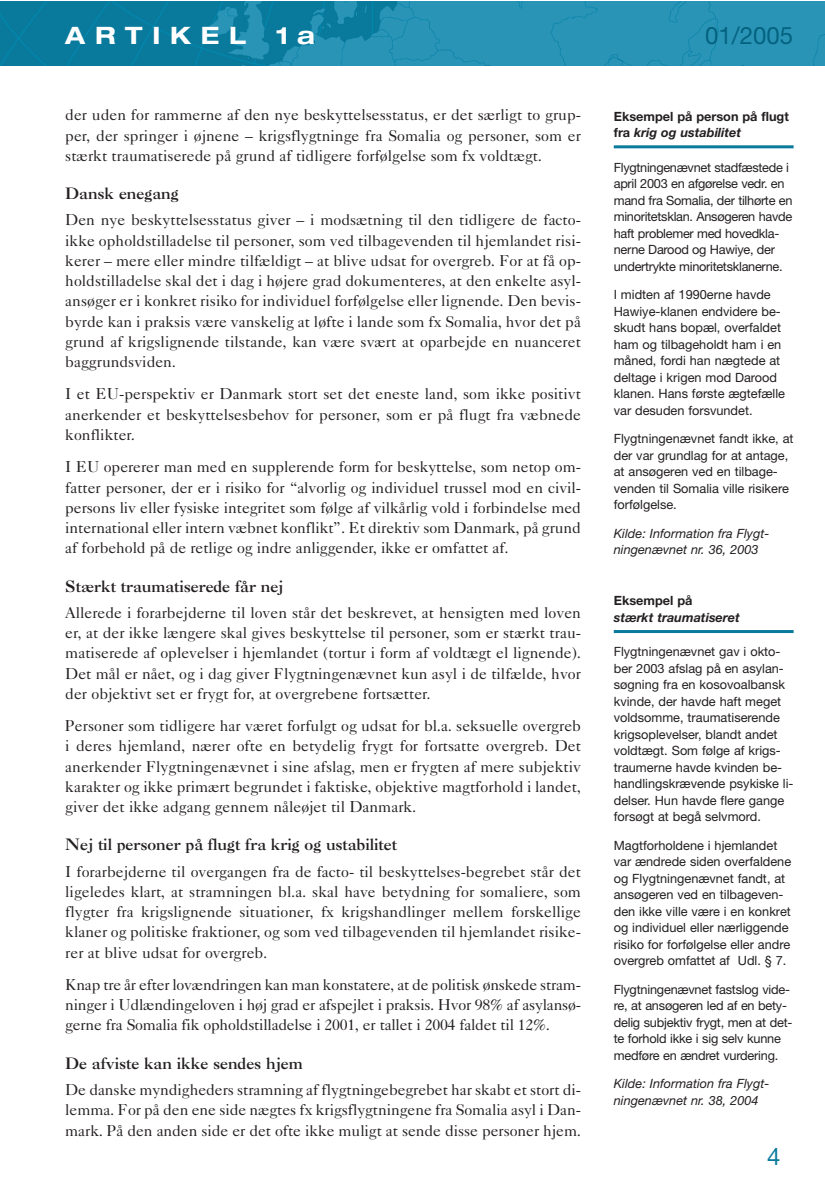
<style>
.page{position:relative;width:825px;height:1196px;background:#fff}
.page>*{position:absolute;margin:0;border:0;box-sizing:border-box;transform-origin:0 0}
.t1{font:700 expanded 24px "Helvetica Neue";letter-spacing:.41em;color:#fff}
.t2{font:24px "Helvetica Neue";color:#046380}
.t3{font:24px "Helvetica Neue";color:#087a9c}
.t4{font:15.75px/20.2px "Caslon Five Forty LT";color:#231f20;text-align:justify}
.t5{font:15.75px "Caslon Three LT";color:#231f20}
.t6{font:12.75px/16.5px "Helvetica Neue";color:#231f20}
.t7{font:12.75px/16.5px "Helvetica Neue";letter-spacing:-.02em;color:#231f20}
.t8{font:italic 12.75px/16.5px "Helvetica Neue";color:#231f20}
.t9{font:700 12.75px/16.5px "Helvetica Neue";color:#231f20}
.t10{font:italic 700 12.75px "Helvetica Neue";color:#231f20}
.s1{font-style:italic}
</style>
<div class="page">
<hr style="left:614px;top:145px;width:180px;height:3px;background:#087a9c">
<hr style="left:614px;top:630px;width:180px;height:3px;background:#087a9c">
<img style="left:0;top:2px;width:825px;height:63px">
<h1 class="t1" style="left:65px;top:27px;width:251px">ARTIKEL 1a</h1>
<h1 class="t2" style="left:705px;top:27px;width:90px">01/2005</h1>
<p class="t4" style="left:65px;top:106px;width:517px">der uden for rammerne af den nye beskyttelsesstatus, er det særligt to grup&shy;per, der springer i øjnene – krigsflygtninge fra Somalia og personer, som er stærkt traumatiserede på grund af tidligere forfølgelse som fx voldtægt.</p>
<p class="t5" style="left:65px;top:187px;width:115px">Dansk enegang</p>
<p class="t4" style="left:65px;top:211px;width:517px">Den nye beskyttelsesstatus giver – i modsætning til den tidligere de facto&shy;ikke opholdstilladelse til personer, som ved tilbagevenden til hjemlandet risi&shy;kerer – mere eller mindre tilfældigt – at blive udsat for overgreb. For at få op&shy;holdstilladelse skal det i dag i højere grad dokumenteres, at den enkelte asyl&shy;ansøger er i konkret risiko for individuel forfølgelse eller lignende. Den bevis&shy;byrde kan i praksis være vanskelig at løfte i lande som fx Somalia, hvor det på grund af krigslignende tilstande, kan være svært at oparbejde en nuanceret baggrundsviden.</p>
<p class="t4" style="left:65px;top:385px;width:517px">I et EU-perspektiv er Danmark stort set det eneste land, som ikke positivt anerkender et beskyttelsesbehov for personer, som er på flugt fra væbnede konflikter.</p>
<p class="t4" style="left:65px;top:458px;width:517px">I EU opererer man med en supplerende form for beskyttelse, som netop om&shy;fatter personer, der er i risiko for “alvorlig og individuel trussel mod en civil&shy;persons liv eller fysiske integritet som følge af vilkårlig vold i forbindelse med international eller intern væbnet konflikt”. Et direktiv som Danmark, på grund af forbehold på de retlige og indre anliggender, ikke er omfattet af.</p>
<p class="t5" style="left:65px;top:580px;width:220px">Stærkt traumatiserede får nej</p>
<p class="t4" style="left:65px;top:604px;width:517px">Allerede i forarbejderne til loven står det beskrevet, at hensigten med loven er, at der ikke længere skal gives beskyttelse til personer, som er stærkt trau&shy;matiserede af oplevelser i hjemlandet (tortur i form af voldtægt el lignende).<br>Det mål er nået, og i dag giver Flygtningenævnet kun asyl i de tilfælde, hvor der objektivt set er frygt for, at overgrebene fortsætter.</p>
<p class="t4" style="left:65px;top:717px;width:517px">Personer som tidligere har været forfulgt og udsat for bl.a. seksuelle overgreb i deres hjemland, nærer ofte en betydelig frygt for fortsatte overgreb. Det anerkender Flygtningenævnet i sine afslag, men er frygten af mere subjektiv karakter og ikke primært begrundet i faktiske, objektive magtforhold i landet, giver det ikke adgang gennem nåleøjet til Danmark.</p>
<p class="t5" style="left:65px;top:838px;width:333px">Nej til personer på flugt fra krig og ustabilitet</p>
<p class="t4" style="left:65px;top:862px;width:517px">I forarbejderne til overgangen fra de facto- til beskyttelses-begrebet står det ligeledes klart, at stramningen bl.a. skal have betydning for somaliere, som flygter fra krigslignende situationer, fx krigshandlinger mellem forskellige klaner og politiske fraktioner, og som ved tilbagevenden til hjemlandet risike&shy;rer at blive udsat for overgreb.</p>
<p class="t4" style="left:65px;top:976px;width:517px">Knap tre år efter lovændringen kan man konstatere, at de politisk ønskede stram&shy;ninger i Udlændingeloven i høj grad er afspejlet i praksis. Hvor 98% af asylansø&shy;gerne fra Somalia fik opholdstilladelse i 2001, er tallet i 2004 faldet til 12%.</p>
<p class="t5" style="left:65px;top:1057px;width:239px">De afviste kan ikke sendes hjem</p>
<p class="t4" style="left:65px;top:1081px;width:517px">De danske myndigheders stramning af flygtningebegrebet har skabt et stort di&shy;lemma. For på den ene side nægtes fx krigsflygtningene fra Somalia asyl i Dan&shy;mark. På den anden side er det ofte ikke muligt at sende disse personer hjem.</p>
<p class="t9" style="left:614px;top:109px;width:177px">Eksempel på person på flugt fra <span class="s1">krig og ustabilitet</span></p>
<p class="t7" style="left:614px;top:160px;width:180px">Flygtningenævnet stadfæstede i april 2003 en afgørelse vedr. en mand fra Somalia, der tilhørte en minoritetsklan. Ansøgeren havde haft problemer med hovedkla&shy;nerne Darood og Hawiye, der undertrykte minoritetsklanerne.</p>
<p class="t6" style="left:614px;top:287px;width:173px">I midten af 1990erne havde<br>Hawiye-klanen endvidere be&shy;skudt hans bopæl, overfaldet ham og tilbageholdt ham i en måned, fordi han nægtede at deltage i krigen mod Darood klanen. Hans første ægtefælle var desuden forsvundet.</p>
<p class="t6" style="left:614px;top:431px;width:181px">Flygtningenævnet fandt ikke, at der var grundlag for at antage, at ansøgeren ved en tilbage&shy;venden til Somalia ville risikere forfølgelse.</p>
<p class="t8" style="left:614px;top:526px;width:157px">Kilde: Information fra Flygt&shy;ningenævnet nr. 36, 2003</p>
<p class="t9" style="left:614px;top:593px;width:80px">Eksempel på</p>
<p class="t10" style="left:614px;top:612px;width:128px">stærkt traumatiseret</p>
<p class="t6" style="left:614px;top:644px;width:181px">Flygtningenævnet gav i okto&shy;ber 2003 afslag på en asylan&shy;søgning fra en kosovoalbansk kvinde, der havde haft meget voldsomme, traumatiserende krigsoplevelser, blandt andet voldtægt. Som følge af krigs&shy;traumerne havde kvinden be&shy;handlingskrævende psykiske li&shy;delser. Hun havde flere gange forsøgt at begå selvmord.</p>
<p class="t6" style="left:614px;top:838px;width:179px">Magtforholdene i hjemlandet var ændrede siden overfaldene og Flygtningenævnet fandt, at ansøgeren ved en tilbageven&shy;den ikke ville være i en konkret og individuel eller nærliggende risiko for forfølgelse eller andre overgreb omfattet af Udl. § 7.</p>
<p class="t6" style="left:614px;top:982px;width:180px">Flygtningenævnet fastslog vide&shy;re, at ansøgeren led af en bety&shy;delig subjektiv frygt, men at det&shy;te forhold ikke i sig selv kunne medføre en ændret vurdering.</p>
<p class="t8" style="left:614px;top:1076px;width:157px">Kilde: Information fra Flygt&shy;ningenævnet nr. 38, 2004</p>
<h1 class="t3" style="left:767px;top:1147px;width:15px">4</h1>
</div>
